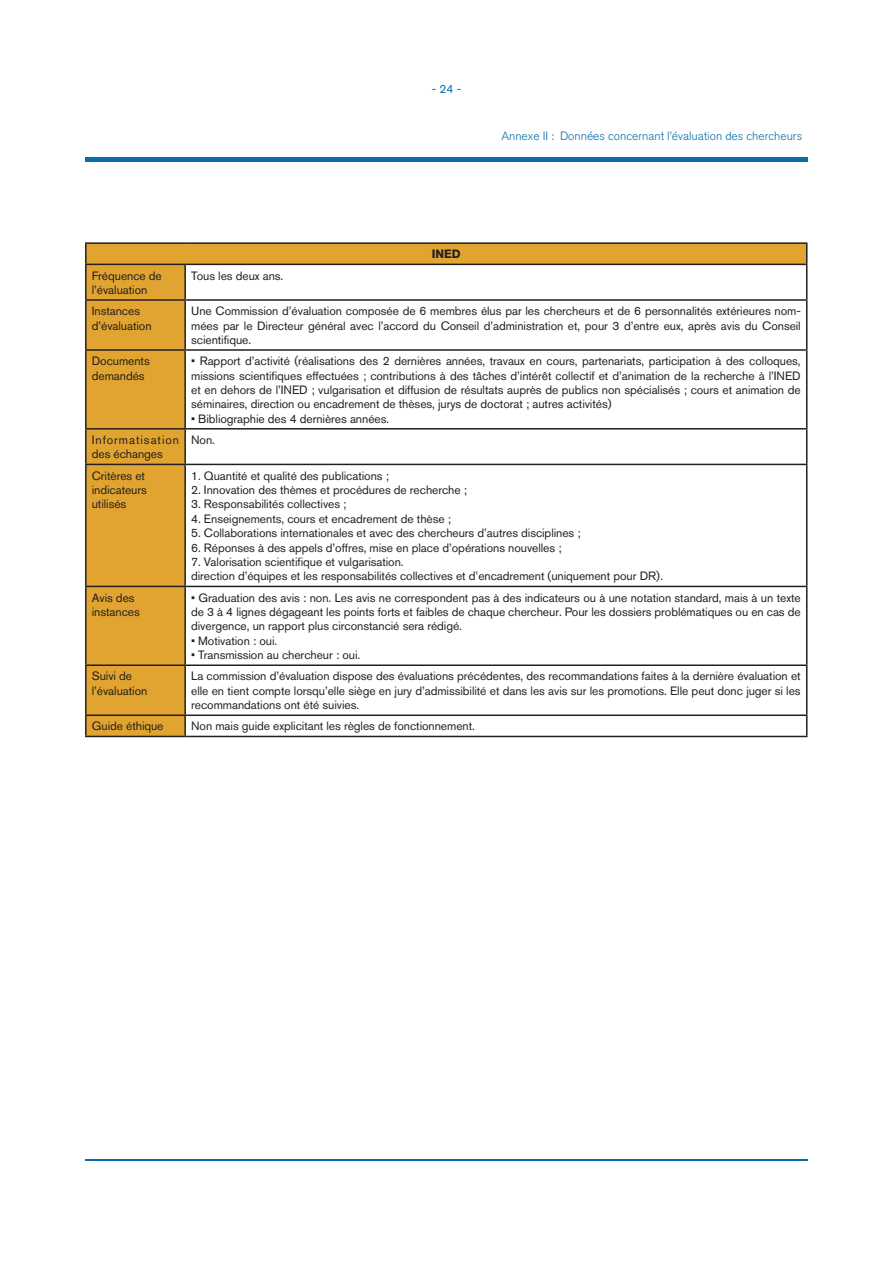
<style>
.page{position:relative;width:893px;height:1263px;background:#fff}
.page>*{position:absolute;margin:0;border:0;box-sizing:border-box;transform-origin:0 0}
.t1{font:12px/14.4px "Akzidenz Grotesk BQ";letter-spacing:-.005em;color:#231f20}
.t2{font:300 12px "Akzidenz Grotesk BQ";color:#076daa}
.t3{font:12px/14.4px "Akzidenz Grotesk BQ";letter-spacing:.08em;color:#231f20}
.t4{font:12px "Akzidenz Grotesk BQ";color:#076daa}
.t5{font:700 12px "Akzidenz Grotesk BQ";color:#231f20}
</style>
<div class="page">
<div style="left:85px;top:157px;width:723px;height:5px;background:#076daa"></div>
<hr style="left:85px;top:1159px;width:723px;height:1px;background:#076daa">
<svg style="left:87px;top:244px;width:719px;height:492px"></svg>
<hr style="left:85px;top:242px;width:100px;height:2px;background:#231f20">
<hr style="left:85px;top:244px;width:2px;height:20px;background:#231f20">
<hr style="left:185px;top:242px;width:622px;height:2px;background:#231f20">
<svg style="left:806px;top:244px;width:1px;height:20px"></svg>
<hr style="left:85px;top:264px;width:100px;height:1px;background:#231f20">
<hr style="left:85px;top:265px;width:2px;height:34px;background:#231f20">
<hr style="left:185px;top:264px;width:622px;height:1px;background:#231f20">
<hr style="left:184px;top:265px;width:2px;height:34px;background:#231f20">
<hr style="left:806px;top:265px;width:1px;height:34px;background:#231f20">
<hr style="left:85px;top:299px;width:100px;height:2px;background:#231f20">
<hr style="left:85px;top:301px;width:2px;height:48px;background:#231f20">
<hr style="left:185px;top:299px;width:622px;height:2px;background:#231f20">
<hr style="left:184px;top:301px;width:2px;height:48px;background:#231f20">
<hr style="left:806px;top:301px;width:1px;height:48px;background:#231f20">
<hr style="left:85px;top:349px;width:100px;height:2px;background:#231f20">
<hr style="left:85px;top:351px;width:2px;height:77px;background:#231f20">
<hr style="left:185px;top:349px;width:622px;height:2px;background:#231f20">
<hr style="left:184px;top:351px;width:2px;height:77px;background:#231f20">
<hr style="left:806px;top:351px;width:1px;height:77px;background:#231f20">
<hr style="left:85px;top:428px;width:100px;height:2px;background:#231f20">
<hr style="left:85px;top:430px;width:2px;height:34px;background:#231f20">
<hr style="left:185px;top:428px;width:622px;height:2px;background:#231f20">
<hr style="left:184px;top:430px;width:2px;height:34px;background:#231f20">
<hr style="left:806px;top:430px;width:1px;height:34px;background:#231f20">
<hr style="left:85px;top:464px;width:100px;height:1px;background:#231f20">
<hr style="left:85px;top:465px;width:2px;height:121px;background:#231f20">
<hr style="left:185px;top:464px;width:622px;height:1px;background:#231f20">
<hr style="left:184px;top:465px;width:2px;height:121px;background:#231f20">
<hr style="left:806px;top:465px;width:1px;height:121px;background:#231f20">
<hr style="left:85px;top:586px;width:100px;height:1px;background:#231f20">
<hr style="left:85px;top:587px;width:2px;height:77px;background:#231f20">
<hr style="left:185px;top:586px;width:622px;height:1px;background:#231f20">
<hr style="left:184px;top:587px;width:2px;height:77px;background:#231f20">
<hr style="left:806px;top:587px;width:1px;height:77px;background:#231f20">
<hr style="left:85px;top:664px;width:100px;height:2px;background:#231f20">
<hr style="left:85px;top:666px;width:2px;height:48px;background:#231f20">
<hr style="left:185px;top:664px;width:622px;height:2px;background:#231f20">
<hr style="left:184px;top:666px;width:2px;height:48px;background:#231f20">
<hr style="left:806px;top:666px;width:1px;height:48px;background:#231f20">
<hr style="left:85px;top:714px;width:100px;height:2px;background:#231f20">
<hr style="left:85px;top:716px;width:2px;height:20px;background:#231f20">
<hr style="left:185px;top:714px;width:622px;height:2px;background:#231f20">
<hr style="left:184px;top:716px;width:2px;height:20px;background:#231f20">
<svg style="left:806px;top:716px;width:1px;height:20px"></svg>
<hr style="left:85px;top:736px;width:100px;height:1px;background:#231f20">
<hr style="left:185px;top:736px;width:622px;height:1px;background:#231f20">
<p class="t4" style="left:432px;top:82px;width:31px">- 24 -</p>
<p class="t2" style="left:501px;top:129px;width:302px">Annexe II : Données concernant l’évaluation des chercheurs</p>
<p class="t5" style="left:432px;top:247px;width:30px">INED</p>
<p class="t1" style="left:92px;top:268px;width:72px">Fréquence de l’évaluation</p>
<p class="t1" style="left:191px;top:268px;width:94px">Tous les deux ans.</p>
<p class="t1" style="left:92px;top:304px;width:61px">Instances d’évaluation</p>
<p class="t1" style="left:191px;top:304px;width:611px;text-align:justify">Une Commission d’évaluation composée de 6 membres élus par les chercheurs et de 6 personnalités extérieures nom&shy;mées par le Directeur général avec l’accord du Conseil d’administration et, pour 3 d’entre eux, après avis du Conseil scientifique.</p>
<p class="t1" style="left:92px;top:354px;width:60px">Documents demandés</p>
<p class="t1" style="left:191px;top:354px;width:611px;text-align:justify">• Rapport d’activité (réalisations des 2 dernières années, travaux en cours, partenariats, participation à des colloques, missions scientifiques effectuées ; contributions à des tâches d’intérêt collectif et d’animation de la recherche à l’INED et en dehors de l’INED ; vulgarisation et diffusion de résultats auprès de publics non spécialisés ; cours et animation de séminaires, direction ou encadrement de thèses, jurys de doctorat ; autres activités)</p>
<p class="t1" style="left:191px;top:411px;width:199px">• Bibliographie des 4 dernières années.</p>
<p class="t3" style="left:92px;top:432px;width:89px">Informatisation des échanges</p>
<p class="t1" style="left:191px;top:432px;width:25px">Non.</p>
<p class="t1" style="left:92px;top:468px;width:57px">Critères et indicateurs utilisés</p>
<p class="t1" style="left:191px;top:468px;width:199px">1. Quantité et qualité des publications ;</p>
<p class="t1" style="left:191px;top:483px;width:277px">2. Innovation des thèmes et procédures de recherche ;</p>
<p class="t1" style="left:191px;top:497px;width:157px">3. Responsabilités collectives ;</p>
<p class="t1" style="left:191px;top:511px;width:261px">4. Enseignements, cours et encadrement de thèse ;</p>
<p class="t1" style="left:191px;top:526px;width:391px">5. Collaborations internationales et avec des chercheurs d’autres disciplines ;</p>
<p class="t1" style="left:191px;top:540px;width:372px">6. Réponses à des appels d’offres, mise en place d’opérations nouvelles ;</p>
<p class="t1" style="left:191px;top:555px;width:474px">7. Valorisation scientifique et vulgarisation.<br>direction d’équipes et les responsabilités collectives et d’encadrement (uniquement pour DR).</p>
<p class="t1" style="left:92px;top:590px;width:50px">Avis des instances</p>
<p class="t1" style="left:191px;top:590px;width:611px;text-align:justify">• Graduation des avis : non. Les avis ne correspondent pas à des indicateurs ou à une notation standard, mais à un texte de 3 à 4 lignes dégageant les points forts et faibles de chaque chercheur. Pour les dossiers problématiques ou en cas de divergence, un rapport plus circonstancié sera rédigé.</p>
<p class="t1" style="left:191px;top:633px;width:88px">• Motivation : oui.</p>
<p class="t1" style="left:191px;top:648px;width:171px">• Transmission au chercheur : oui.</p>
<p class="t1" style="left:92px;top:669px;width:57px">Suivi de l’évaluation</p>
<p class="t1" style="left:191px;top:669px;width:611px;text-align:justify">La commission d’évaluation dispose des évaluations précédentes, des recommandations faites à la dernière évaluation et elle en tient compte lorsqu’elle siège en jury d’admissibilité et dans les avis sur les promotions. Elle peut donc juger si les recommandations ont été suivies.</p>
<p class="t1" style="left:92px;top:719px;width:73px">Guide éthique</p>
<p class="t1" style="left:191px;top:719px;width:285px">Non mais guide explicitant les règles de fonctionnement.</p>
</div>
